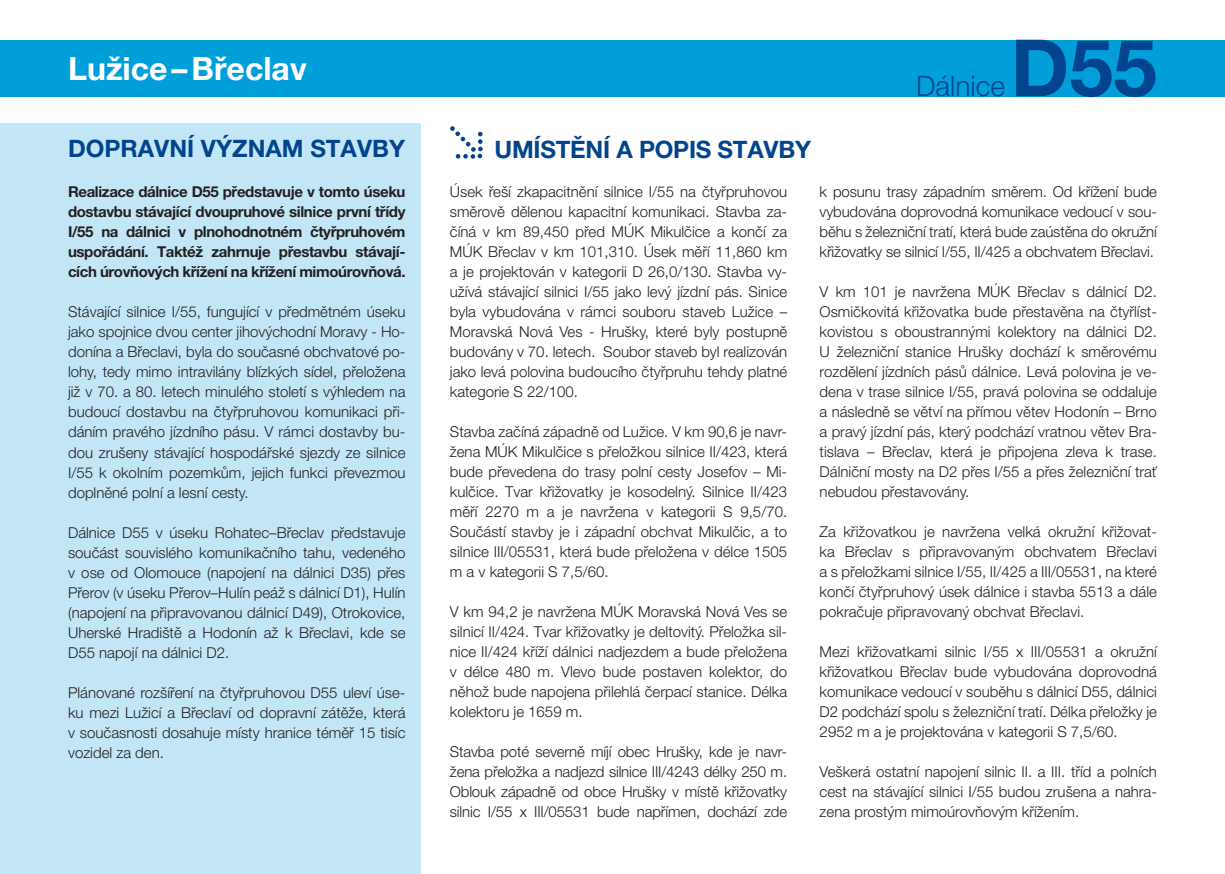
<style>
.page{position:relative;width:1225px;height:874px;background:#fff}
.page>*{position:absolute;margin:0;border:0;box-sizing:border-box;transform-origin:0 0}
.t1{font:700 78.8px "Helvetica Neue LT Pro";color:#02448d}
.t2{font:700 32px "Helvetica Neue LT Pro";color:#fff}
.t3{font:300 28.2px "Helvetica Neue LT Pro";color:#02448d}
.t4{font:700 24px "Helvetica Neue LT Pro";color:#02448d}
.t5{font:300 15px/20px "Helvetica Neue LT Pro";color:#231f20;text-align:justify}
.t6{font:700 15px/20px "Helvetica Neue LT Pro";letter-spacing:-.025em;color:#231f20;text-align:justify}
</style>
<div class="page">
<div style="left:0;top:40px;width:1225px;height:56px;background:#009fda"></div>
<div style="left:0;top:123px;width:421px;height:750px;background:#c3e6f6"></div>
<svg style="left:450px;top:126px;width:33px;height:33px"></svg>
<p class="t2" style="left:68px;top:48px;width:240px">Lužice–Břeclav</p>
<p class="t4" style="left:68px;top:133px;width:338px">DOPRAVNÍ VÝZNAM STAVBY</p>
<p class="t6" style="left:68px;top:181px;width:339px">Realizace dálnice D55 představuje v tomto úseku dostavbu stávající dvoupruhové silnice první třídy I/55 na dálnici v plnohodnotném čtyřpruhovém uspořádání. Taktéž zahrnuje přestavbu stávají&shy;cích úrovňových křížení na křížení mimoúrovňová.</p>
<p class="t5" style="left:68px;top:301px;width:339px">Stávající silnice I/55, fungující v předmětném úseku jako spojnice dvou center jihovýchodní Moravy - Ho&shy;donína a Břeclavi, byla do současné obchvatové po&shy;lohy, tedy mimo intravilány blízkých sídel, přeložena již v 70. a 80. letech minulého století s výhledem na budoucí dostavbu na čtyřpruhovou komunikaci při&shy;dáním pravého jízdního pásu. V rámci dostavby bu&shy;dou zrušeny stávající hospodářské sjezdy ze silnice I/55 k okolním pozemkům, jejich funkci převezmou doplněné polní a lesní cesty.</p>
<p class="t5" style="left:68px;top:521px;width:339px">Dálnice D55 v úseku Rohatec–Břeclav představuje součást souvislého komunikačního tahu, vedeného v ose od Olomouce (napojení na dálnici D35) přes Přerov (v úseku Přerov–Hulín peáž s dálnicí D1), Hulín (napojení na připravovanou dálnicí D49), Otrokovice, Uherské Hradiště a Hodonín až k Břeclavi, kde se D55 napojí na dálnici D2.</p>
<p class="t5" style="left:68px;top:681px;width:339px">Plánované rozšíření na čtyřpruhovou D55 uleví úse&shy;ku mezi Lužicí a Břeclaví od dopravní zátěže, která v současnosti dosahuje místy hranice téměř 15 tisíc vozidel za den.</p>
<p class="t3" style="left:916px;top:69px;width:90px">Dálnice</p>
<p class="t1" style="left:1010px;top:19px;width:148px">D55</p>
<p class="t4" style="left:494px;top:135px;width:318px">UMÍSTĚNÍ A POPIS STAVBY</p>
<p class="t5" style="left:450px;top:181px;width:339px">Úsek řeší zkapacitnění silnice I/55 na čtyřpruhovou směrově dělenou kapacitní komunikaci. Stavba za&shy;číná v km 89,450 před MÚK Mikulčice a končí za MÚK Břeclav v km 101,310. Úsek měří 11,860 km a je projektován v kategorii D 26,0/130. Stavba vy&shy;užívá stávající silnici I/55 jako levý jízdní pás. Sinice byla vybudována v rámci souboru staveb Lužice – Moravská Nová Ves - Hrušky, které byly postupně budovány v 70. letech. Soubor staveb byl realizován jako levá polovina budoucího čtyřpruhu tehdy platné kategorie S 22/100.</p>
<p class="t5" style="left:450px;top:421px;width:339px">Stavba začíná západně od Lužice. V km 90,6 je navr&shy;žena MÚK Mikulčice s přeložkou silnice II/423, která bude převedena do trasy polní cesty Josefov – Mi&shy;kulčice. Tvar křižovatky je kosodelný. Silnice II/423 měří 2270 m a je navržena v kategorii S 9,5/70.<br>Součástí stavby je i západní obchvat Mikulčic, a to silnice III/05531, která bude přeložena v délce 1505 m a v kategorii S 7,5/60.</p>
<p class="t5" style="left:450px;top:601px;width:339px">V km 94,2 je navržena MÚK Moravská Nová Ves se silnicí II/424. Tvar křižovatky je deltovitý. Přeložka sil&shy;nice II/424 kříží dálnici nadjezdem a bude přeložena v délce 480 m. Vlevo bude postaven kolektor, do něhož bude napojena přilehlá čerpací stanice. Délka kolektoru je 1659 m.</p>
<p class="t5" style="left:450px;top:741px;width:339px">Stavba poté severně míjí obec Hrušky, kde je navr&shy;žena přeložka a nadjezd silnice III/4243 délky 250 m.<br>Oblouk západně od obce Hrušky v místě křižovatky silnic I/55 x III/05531 bude napřímen, dochází zde</p>
<p class="t5" style="left:819px;top:181px;width:339px">k posunu trasy západním směrem. Od křížení bude vybudována doprovodná komunikace vedoucí v sou&shy;běhu s železniční tratí, která bude zaústěna do okružní křižovatky se silnicí I/55, II/425 a obchvatem Břeclavi.</p>
<p class="t5" style="left:819px;top:281px;width:339px">V km 101 je navržena MÚK Břeclav s dálnicí D2.<br>Osmičkovitá křižovatka bude přestavěna na čtyřlíst&shy;kovistou s oboustrannými kolektory na dálnici D2.<br>U železniční stanice Hrušky dochází k směrovému rozdělení jízdních pásů dálnice. Levá polovina je ve&shy;dena v trase silnice I/55, pravá polovina se oddaluje a následně se větví na přímou větev Hodonín – Brno a pravý jízdní pás, který podchází vratnou větev Bra&shy;tislava – Břeclav, která je připojena zleva k trase.<br>Dálniční mosty na D2 přes I/55 a přes železniční trať nebudou přestavovány.</p>
<p class="t5" style="left:819px;top:521px;width:339px">Za křižovatkou je navržena velká okružní křižovat&shy;ka Břeclav s připravovaným obchvatem Břeclavi a s přeložkami silnice I/55, II/425 a III/05531, na které končí čtyřpruhový úsek dálnice i stavba 5513 a dále pokračuje připravovaný obchvat Břeclavi.</p>
<p class="t5" style="left:819px;top:641px;width:339px">Mezi křižovatkami silnic I/55 x III/05531 a okružní křižovatkou Břeclav bude vybudována doprovodná komunikace vedoucí v souběhu s dálnicí D55, dálnici D2 podchází spolu s železniční tratí. Délka přeložky je 2952 m a je projektována v kategorii S 7,5/60.</p>
<p class="t5" style="left:819px;top:761px;width:339px">Veškerá ostatní napojení silnic II. a III. tříd a polních cest na stávající silnici I/55 budou zrušena a nahra&shy;zena prostým mimoúrovňovým křížením.</p>
</div>
